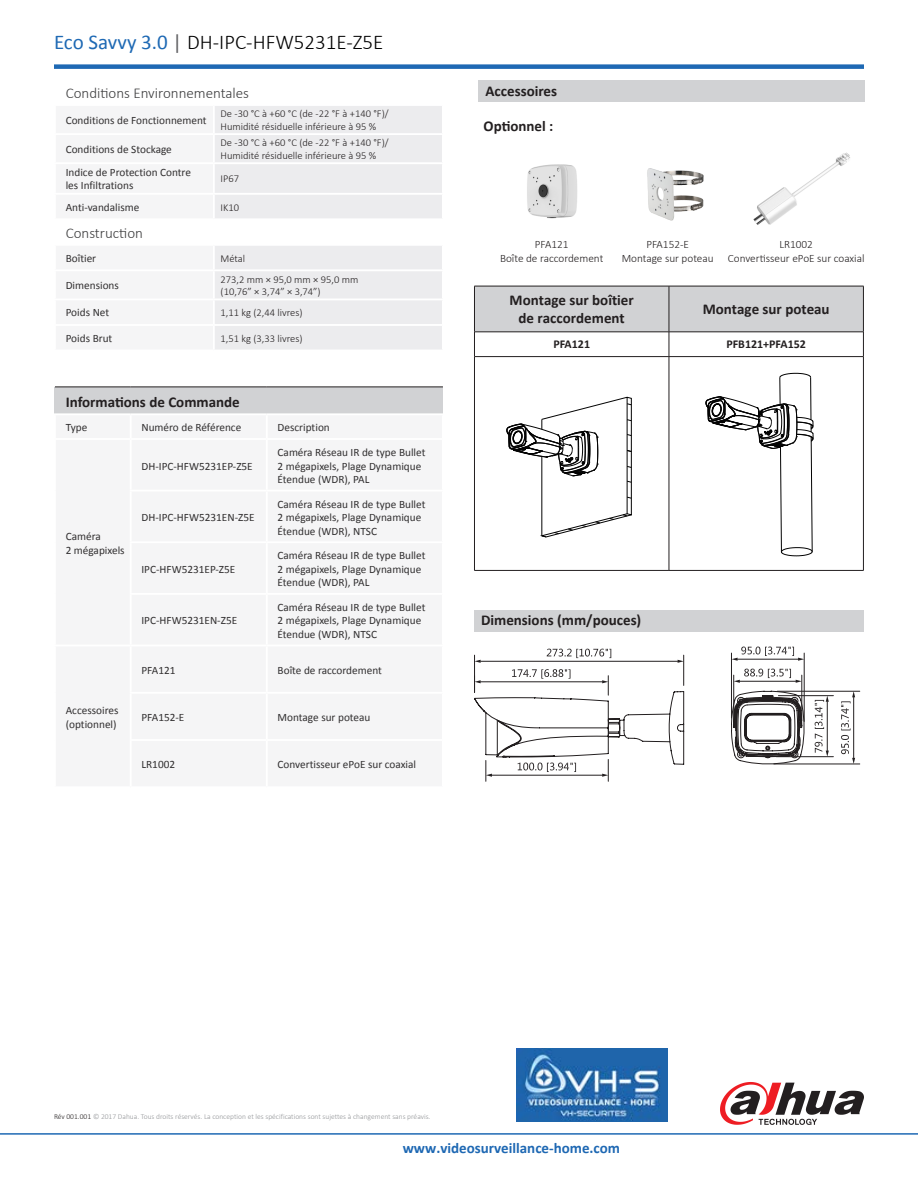
<style>
.page{position:relative;width:918px;height:1188px;background:#fff}
.page>*{position:absolute;margin:0;border:0;box-sizing:border-box;transform-origin:0 0}
.t1{font:300 21px "Calibri";color:#000}
.Table_1{font:700 15px/18px "Calibri";color:#231f20;text-align:center}
.t2{font:300 15px "Calibri";color:#3e3e3f}
.Heading_1{font:700 15px "Calibri";color:#231f20}
.t3{font:700 15px "Calibri";color:#1e68b3}
.t4{font:13.8px "Calibri";color:#211814}
.Table_2{font:700 12px "Calibri";color:#231f20}
.段落样式2{font:11.25px/13.5px "Calibri";color:#312f30}
.t5{font:300 11.25px "Calibri";color:#231f20}
.段落样式1{font:300 10.5px/12.6px "Calibri";color:#231f20}
.t6{font:300 10.5px "Calibri";color:#211814}
.t7{font:300 7.5px "Calibri";color:#939598}
.s1{font-weight:400;color:#1e69b4}
.s2{font-weight:400;color:#636366}
.s3{color:#231f20}
</style>
<div class="page">
<hr style="left:0;top:1133px;width:918px;height:2px;background:#1e69b4">
<div style="left:54px;top:64px;width:810px;height:5px;background:#1e69b4"></div>
<div style="left:55px;top:387px;width:388px;height:27px;background:#d1d2d4"></div>
<div style="left:267px;top:646px;width:176px;height:47px;background:#f5f5f6"></div>
<div style="left:131px;top:693px;width:136px;height:47px;background:#f5f5f6"></div>
<div style="left:267px;top:693px;width:176px;height:47px;background:#f5f5f6"></div>
<div style="left:131px;top:740px;width:136px;height:47px;background:#f5f5f6"></div>
<div style="left:267px;top:740px;width:176px;height:47px;background:#f5f5f6"></div>
<hr style="left:55px;top:387px;width:76px;height:1px;background:#231f20">
<hr style="left:131px;top:387px;width:136px;height:1px;background:#231f20">
<hr style="left:267px;top:387px;width:176px;height:1px;background:#231f20">
<hr style="left:54px;top:413px;width:77px;height:2px;background:#fff">
<hr style="left:131px;top:413px;width:136px;height:2px;background:#fff">
<hr style="left:267px;top:413px;width:177px;height:2px;background:#fff">
<hr style="left:130px;top:694px;width:2px;height:45px;background:#fff">
<hr style="left:130px;top:741px;width:2px;height:45px;background:#fff">
<hr style="left:266px;top:646px;width:2px;height:46px;background:#fff">
<hr style="left:442px;top:646px;width:2px;height:46px;background:#fff">
<hr style="left:266px;top:694px;width:2px;height:45px;background:#fff">
<hr style="left:442px;top:694px;width:2px;height:45px;background:#fff">
<hr style="left:266px;top:741px;width:2px;height:45px;background:#fff">
<hr style="left:442px;top:741px;width:2px;height:45px;background:#fff">
<hr style="left:130px;top:692px;width:137px;height:2px;background:#fff">
<hr style="left:130px;top:739px;width:137px;height:2px;background:#fff">
<hr style="left:131px;top:786px;width:136px;height:2px;background:#fff">
<hr style="left:267px;top:692px;width:177px;height:2px;background:#fff">
<hr style="left:267px;top:739px;width:177px;height:2px;background:#fff">
<hr style="left:267px;top:786px;width:177px;height:2px;background:#fff">
<svg style="left:720px;top:1082px;width:144px;height:43px"></svg>
<svg style="left:215px;top:106px;width:227px;height:244px;background:#eeeeef"></svg>
<hr style="left:214px;top:133px;width:230px;height:2px;background:#fff">
<hr style="left:214px;top:162px;width:230px;height:2px;background:#fff">
<hr style="left:214px;top:193px;width:230px;height:2px;background:#fff">
<hr style="left:214px;top:244px;width:230px;height:2px;background:#fff">
<hr style="left:214px;top:269px;width:230px;height:2px;background:#fff">
<hr style="left:214px;top:299px;width:230px;height:1px;background:#fff">
<hr style="left:214px;top:324px;width:230px;height:2px;background:#fff">
<hr style="left:214px;top:218px;width:230px;height:2px;background:#fff">
<div style="left:479px;top:81px;width:386px;height:21px;background:#d1d2d4"></div>
<div style="left:474px;top:610px;width:390px;height:21px;background:#d1d2d4"></div>
<img style="left:527px;top:164px;width:50px;height:55px">
<img style="left:753px;top:152px;width:97px;height:73px">
<hr style="left:474px;top:655px;width:1px;height:37px;background:#231f20">
<hr style="left:683px;top:655px;width:1px;height:30px;background:#231f20">
<hr style="left:481px;top:661px;width:197px;height:1px;background:#231f20">
<svg style="left:475px;top:660px;width:6px;height:3px"></svg>
<svg style="left:678px;top:660px;width:6px;height:3px"></svg>
<svg style="left:547px;top:649px;width:64px;height:9px"></svg>
<svg style="left:731px;top:669px;width:74px;height:96px"></svg>
<hr style="left:778px;top:695px;width:55px;height:1px;background:#231f20">
<hr style="left:776px;top:756px;width:57px;height:1px;background:#231f20">
<svg style="left:815px;top:696px;width:14px;height:61px"></svg>
<hr style="left:804px;top:653px;width:1px;height:68px;background:#231f20">
<hr style="left:731px;top:653px;width:1px;height:65px;background:#231f20">
<svg style="left:731px;top:647px;width:73px;height:14px"></svg>
<hr style="left:774px;top:764px;width:86px;height:1px;background:#231f20">
<hr style="left:777px;top:691px;width:83px;height:1px;background:#231f20">
<svg style="left:841px;top:691px;width:14px;height:73px"></svg>
<svg style="left:474px;top:669px;width:210px;height:112px"></svg>
<img style="left:647px;top:168px;width:57px;height:53px">
<svg style="left:474px;top:286px;width:390px;height:70px"></svg>
<hr style="left:474px;top:356px;width:195px;height:1px;background:#231f20">
<hr style="left:474px;top:357px;width:1px;height:213px;background:#231f20">
<hr style="left:669px;top:356px;width:195px;height:1px;background:#231f20">
<hr style="left:669px;top:357px;width:1px;height:213px;background:#231f20">
<hr style="left:863px;top:357px;width:1px;height:213px;background:#231f20">
<hr style="left:474px;top:570px;width:195px;height:1px;background:#231f20">
<hr style="left:669px;top:570px;width:195px;height:1px;background:#231f20">
<svg style="left:507px;top:397px;width:124px;height:140px"></svg>
<svg style="left:706px;top:373px;width:108px;height:183px"></svg>
<img style="left:516px;top:1048px;width:152px;height:73px">
<p class="t1" style="left:54px;top:29px;width:331px"><span class="s1">Eco Savvy 3.0</span> <span class="s2">|</span> DH-IPC-HFW5231E-Z5E</p>
<p class="t2" style="left:66px;top:84px;width:185px">Conditions Environnementales</p>
<p class="段落样式2" style="left:66px;top:113px;width:142px">Conditions de Fonctionnement</p>
<p class="段落样式1" style="left:221px;top:107px;width:170px">De -30 °C à +60 °C (de -22 °F à +140 °F)/<br>Humidité résiduelle inférieure à 95 %</p>
<p class="段落样式2" style="left:66px;top:142px;width:108px">Conditions de Stockage</p>
<p class="段落样式1" style="left:221px;top:136px;width:170px">De -30 °C à +60 °C (de -22 °F à +140 °F)/<br>Humidité résiduelle inférieure à 95 %</p>
<p class="段落样式2" style="left:66px;top:166px;width:127px">Indice de Protection Contre les Infiltrations</p>
<p class="段落样式1" style="left:221px;top:173px;width:20px">IP67</p>
<p class="段落样式2" style="left:66px;top:200px;width:75px">Anti-vandalisme</p>
<p class="段落样式1" style="left:221px;top:201px;width:20px">IK10</p>
<p class="t2" style="left:66px;top:223px;width:79px">Construction</p>
<p class="段落样式2" style="left:66px;top:251px;width:32px">Boîtier</p>
<p class="段落样式1" style="left:221px;top:252px;width:26px">Métal</p>
<p class="段落样式2" style="left:66px;top:279px;width:55px">Dimensions</p>
<p class="段落样式1" style="left:221px;top:273px;width:139px">273,2 mm × 95,0 mm × 95,0 mm (10,76” × 3,74” × 3,74”)</p>
<p class="段落样式2" style="left:66px;top:306px;width:45px">Poids Net</p>
<p class="段落样式1" style="left:221px;top:306px;width:83px">1,11 kg (2,44 livres)</p>
<p class="段落样式2" style="left:66px;top:332px;width:48px">Poids Brut</p>
<p class="段落样式1" style="left:221px;top:332px;width:83px">1,51 kg (3,33 livres)</p>
<p class="Table_1" style="left:66px;top:393px;width:176px">Informations de Commande</p>
<p class="段落样式2" style="left:66px;top:421px;width:23px">Type</p>
<p class="段落样式2" style="left:141px;top:421px;width:101px">Numéro de Référence</p>
<p class="段落样式2" style="left:278px;top:421px;width:54px">Description</p>
<p class="段落样式2" style="left:66px;top:530px;width:60px">Caméra<br>2 mégapixels</p>
<p class="段落样式2" style="left:66px;top:704px;width:54px">Accessoires (optionnel)</p>
<p class="段落样式2" style="left:141px;top:459px;width:113px">DH-IPC-HFW5231EP-Z5E</p>
<p class="段落样式2" style="left:141px;top:511px;width:115px">DH-IPC-HFW5231EN-Z5E</p>
<p class="段落样式2" style="left:141px;top:562px;width:95px">IPC-HFW5231EP-Z5E</p>
<p class="段落样式2" style="left:141px;top:614px;width:97px">IPC-HFW5231EN-Z5E</p>
<p class="段落样式2" style="left:278px;top:446px;width:149px">Caméra Réseau IR de type Bullet<br>2 mégapixels, Plage Dynamique<br>Étendue (WDR), PAL</p>
<p class="段落样式2" style="left:278px;top:497px;width:149px">Caméra Réseau IR de type Bullet<br>2 mégapixels, Plage Dynamique<br>Étendue (WDR), NTSC</p>
<p class="段落样式2" style="left:278px;top:549px;width:149px">Caméra Réseau IR de type Bullet<br>2 mégapixels, Plage Dynamique<br>Étendue (WDR), PAL</p>
<p class="段落样式2" style="left:278px;top:601px;width:149px">Caméra Réseau IR de type Bullet<br>2 mégapixels, Plage Dynamique<br>Étendue (WDR), NTSC</p>
<p class="段落样式2" style="left:141px;top:663px;width:35px">PFA121</p>
<p class="段落样式2" style="left:278px;top:663px;width:106px">Boîte de raccordement</p>
<p class="段落样式2" style="left:141px;top:711px;width:44px">PFA152-E</p>
<p class="段落样式2" style="left:278px;top:711px;width:94px">Montage sur poteau</p>
<p class="段落样式2" style="left:141px;top:758px;width:35px">LR1002</p>
<p class="段落样式2" style="left:278px;top:758px;width:140px">Convertisseur ePoE sur coaxial</p>
<p class="Heading_1" style="left:486px;top:81px;width:73px">Accessoires</p>
<p class="Table_1" style="left:484px;top:117px;width:71px">Optionnel :</p>
<p class="t5" style="left:535px;top:238px;width:35px">PFA121</p>
<p class="t5" style="left:500px;top:251px;width:105px">Boîte de raccordement</p>
<p class="t5" style="left:646px;top:238px;width:44px">PFA152-E</p>
<p class="t5" style="left:622px;top:251px;width:93px">Montage sur poteau</p>
<p class="Table_1" style="left:510px;top:291px;width:126px">Montage sur boîtier de raccordement</p>
<p class="Table_1" style="left:703px;top:300px;width:128px">Montage sur poteau</p>
<p class="Table_2" style="left:553px;top:336px;width:38px">PFA121</p>
<p class="Table_2" style="left:726px;top:336px;width:81px">PFB121+PFA152</p>
<p class="t6" style="left:552px;top:341px;width:33px">PFA121</p>
<p class="t6" style="left:714px;top:341px;width:75px">PFB121 + PFA152</p>
<p class="t5" style="left:779px;top:238px;width:35px">LR1002</p>
<p class="t5" style="left:728px;top:251px;width:138px">Convertisseur ePoE sur coaxial</p>
<p class="t4" style="left:744px;top:302px;width:67px">Pole Mount</p>
<p class="Heading_1" style="left:481px;top:611px;width:162px">Dimensions (mm/pouces)</p>
<p class="t7" style="left:54px;top:1112px;width:378px"><span class="s3">Rév 001.001</span> © 2017 Dahua. Tous droits réservés. La conception et les spécifications sont sujettes à changement sans préavis.</p>
<p class="t3" style="left:403px;top:1137px;width:219px">www.videosurveillance-home.com</p>
</div>
